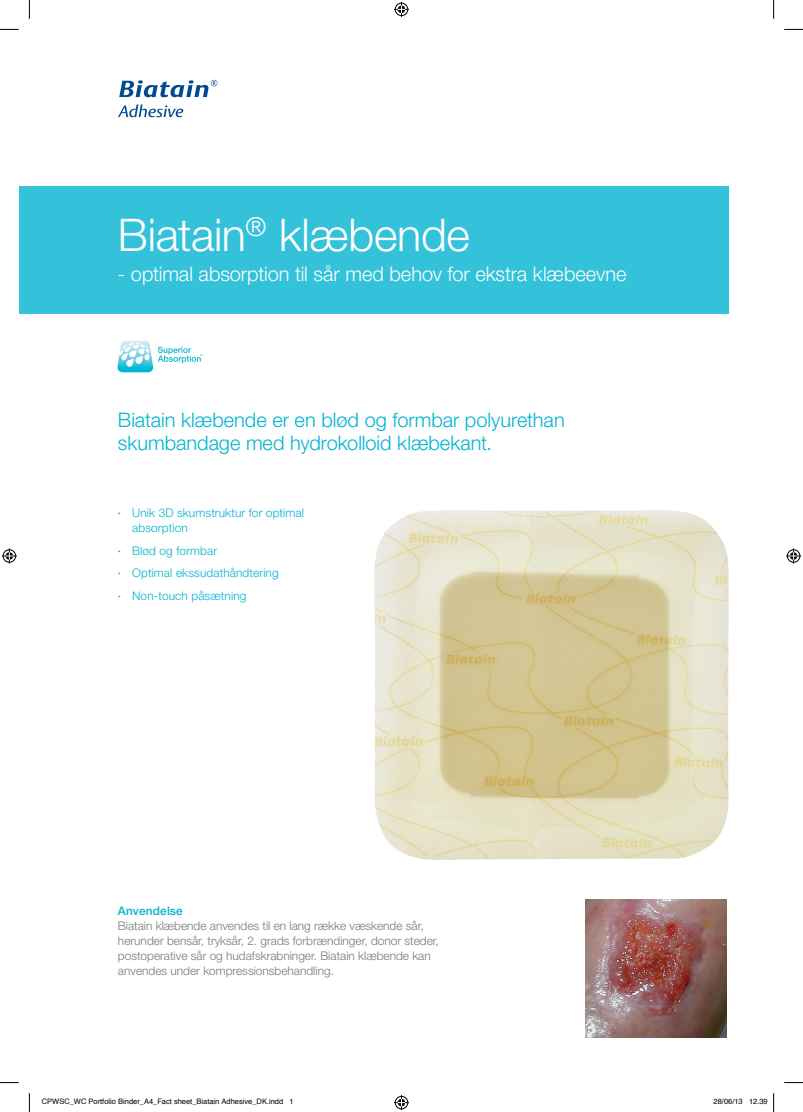
<style>
.page{position:relative;width:803px;height:1112px;background:#fff}
.page>*{position:absolute;margin:0;border:0;box-sizing:border-box;transform-origin:0 0}
.t1{font:300 45px "Helvetica Neue LT Pro";letter-spacing:-.005em;color:#fff}
.t2{font:300 20px/22.5px "Helvetica Neue LT Pro";color:#00b3d0}
.t3{font:300 20px "Helvetica Neue LT Pro";letter-spacing:-.005em;color:#fff}
.t4{font:300 11.88px/15px "Helvetica Neue LT Pro";color:#76787b}
.t5{font:300 11.88px/22.5px "Helvetica Neue LT Pro";letter-spacing:.01em;color:#00b3d0}
.t6{font:500 11.88px "Helvetica Neue LT Pro";letter-spacing:.01em;color:#00b3d0}
.t7{font:7.5px "Helvetica";color:#000}
.s1{font-weight:500}
</style>
<div class="page">
<div style="left:19px;top:187px;width:710px;height:127px;background:#33c2d9"></div>
<svg style="left:117px;top:340px;width:85px;height:32px"></svg>
<img style="left:374px;top:510px;width:355px;height:349px">
<img style="left:585px;top:899px;width:141px;height:138px">
<svg style="left:119px;top:80px;width:98px;height:17px"></svg>
<svg style="left:118px;top:104px;width:65px;height:13px"></svg>
<svg style="left:0;top:29px;width:19px;height:1px"></svg>
<svg style="left:784px;top:29px;width:19px;height:1px"></svg>
<svg style="left:0;top:1082px;width:19px;height:1px"></svg>
<svg style="left:784px;top:1082px;width:19px;height:1px"></svg>
<svg style="left:29px;top:0;width:1px;height:19px"></svg>
<svg style="left:29px;top:1093px;width:1px;height:18px"></svg>
<svg style="left:773px;top:0;width:1px;height:19px"></svg>
<svg style="left:394px;top:2px;width:15px;height:15px"></svg>
<svg style="left:394px;top:1095px;width:15px;height:14px"></svg>
<svg style="left:2px;top:548px;width:15px;height:15px"></svg>
<svg style="left:786px;top:548px;width:15px;height:15px"></svg>
<svg style="left:773px;top:1093px;width:1px;height:18px"></svg>
<h1 class="t1" style="left:118px;top:208px;width:353px">Biatain<sup>®</sup> klæbende</h1>
<h2 class="t3" style="left:118px;top:262px;width:510px">- optimal absorption til sår med behov for ekstra klæbeevne</h2>
<h2 class="t2" style="left:118px;top:408px;width:448px">Biatain klæbende er en blød og formbar polyurethan skumbandage med hydrokolloid klæbekant.</h2>
<p class="t5" style="left:132px;top:505px;width:173px;line-height:15px;text-indent:-14px"><span class="s1">∙</span> Unik 3D skumstruktur for optimal absorption</p>
<p class="t5" style="left:118px;top:539px;width:162px"><span class="s1">∙</span> Blød og formbar<br><span class="s1">∙</span> Optimal ekssudathåndtering <span class="s1">∙</span> Non-touch påsætning</p>
<p class="t6" style="left:118px;top:903px;width:66px">Anvendelse</p>
<p class="t4" style="left:118px;top:917px;width:322px">Biatain klæbende anvendes til en lang række væskende sår, herunder bensår, tryksår, 2. grads forbrændinger, donor steder, postoperative sår og hudafskrabninger. Biatain klæbende kan anvendes under kompressionsbehandling.</p>
<p class="t7" style="left:42px;top:1095px;width:253px">CPWSC_WC Portfolio Binder_A4_Fact sheet_Biatain Adhesive_DK.indd 1</p>
<p class="t7" style="left:713px;top:1095px;width:56px">28/06/13 12.39</p>
</div>
